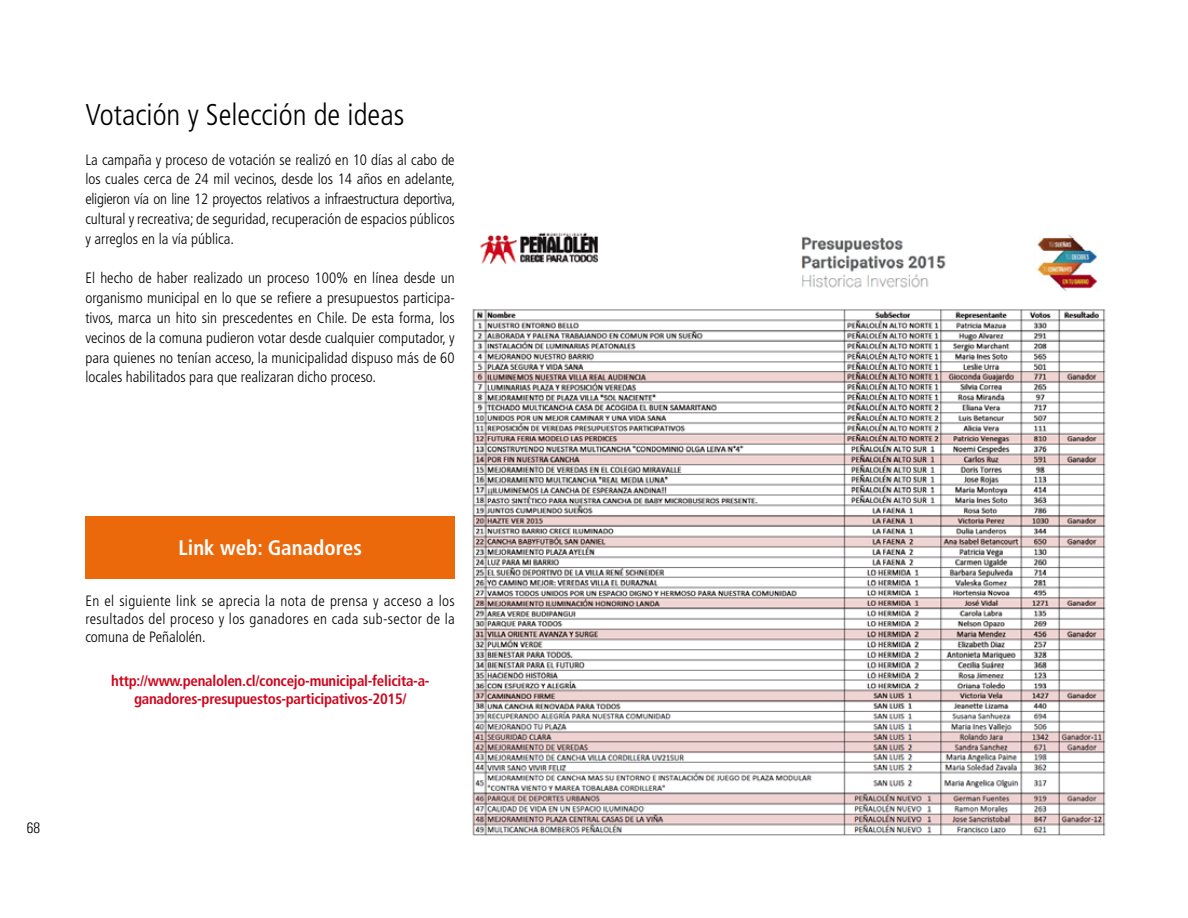
<style>
.page{position:relative;width:1188px;height:918px;background:#fff}
.page>*{position:absolute;margin:0;border:0;box-sizing:border-box;transform-origin:0 0}
.t1{font:300 condensed 30px "Frutiger";color:#000}
.t2{font:700 condensed 21px "Frutiger";color:#fff}
.t3{font:300 condensed 15px/19.8px "Frutiger";color:#000;text-align:justify}
.t4{font:700 condensed 15px/18px "Frutiger";letter-spacing:-.02em;color:#cd071e;text-align:center}
.t5{font:300 condensed 15px "Univers LT Std";color:#000}
</style>
<div class="page">
<div style="left:85px;top:516px;width:370px;height:63px;background:#eb690b"></div>
<img style="left:472px;top:232px;width:634px;height:604px">
<h1 class="t1" style="left:85px;top:98px;width:320px">Votación y Selección de ideas</h1>
<p class="t3" style="left:85px;top:150px;width:371px">La campaña y proceso de votación se realizó en 10 días al cabo de los cuales cerca de 24 mil vecinos, desde los 14 años en adelante, eligieron vía on line 12 proyectos relativos a infraestructura deportiva, cultural y recreativa; de seguridad, recuperación de espacios públicos y arreglos en la vía pública.</p>
<p class="t3" style="left:85px;top:269px;width:371px">El hecho de haber realizado un proceso 100% en línea desde un organismo municipal en lo que se refiere a presupuestos participa&shy;tivos, marca un hito sin prescedentes en Chile. De esta forma, los vecinos de la comuna pudieron votar desde cualquier computador, y para quienes no tenían acceso, la municipalidad dispuso más de 60 locales habilitados para que realizaran dicho proceso.</p>
<p class="t5" style="left:27px;top:819px;width:15px">68</p>
<h2 class="t2" style="left:179px;top:536px;width:185px">Link web: Ganadores</h2>
<p class="t3" style="left:85px;top:592px;width:371px;line-height:18px">En el siguiente link se aprecia la nota de prensa y acceso a los resultados del proceso y los ganadores en cada sub-sector de la comuna de Peñalolén.</p>
<p class="t4" style="left:111px;top:672px;width:320px">http://www.penalolen.cl/concejo-municipal-felicita-a&shy;ganadores-presupuestos-participativos-2015/</p>
</div>
